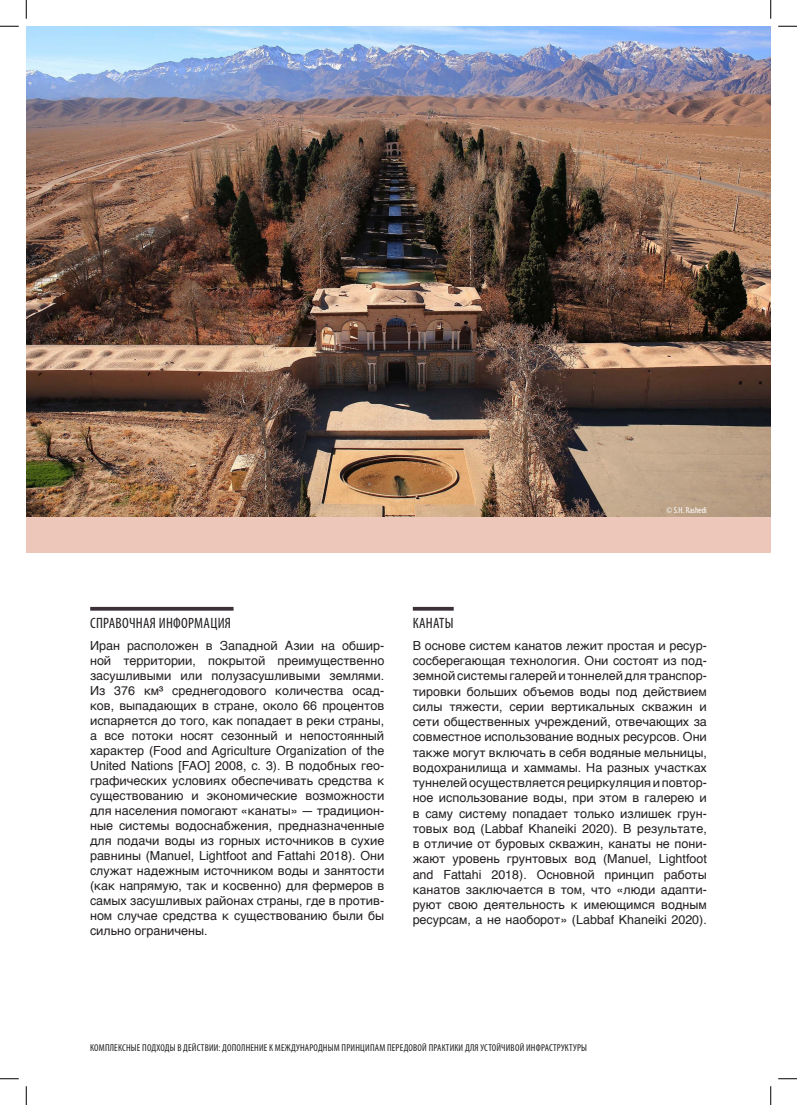
<style>
.page{position:relative;width:797px;height:1105px;background:#fff}
.page>*{position:absolute;margin:0;border:0;box-sizing:border-box;transform-origin:0 0}
.t1{font:condensed 15px "Myriad Pro";letter-spacing:.02em;color:#231f20}
.AVENIR_JUST{font:12.5px/15px "Helvetica";color:#231f20;text-align:justify}
.t2{font:condensed 10px "Myriad Pro";letter-spacing:.02em;color:#231f20}
.copyrights{font:condensed 8.75px "Myriad Pro";color:#fff}
</style>
<div class="page">
<img style="left:26px;top:26px;width:744px;height:491px">
<svg style="left:90px;top:607px;width:143px;height:4px"></svg>
<svg style="left:413px;top:607px;width:40px;height:4px"></svg>
<div style="left:26px;top:517px;width:744px;height:35px;background:#eec7bb"></div>
<svg style="left:0;top:25px;width:19px;height:2px"></svg>
<svg style="left:778px;top:25px;width:19px;height:2px"></svg>
<svg style="left:0;top:1078px;width:19px;height:1px"></svg>
<svg style="left:778px;top:1078px;width:19px;height:1px"></svg>
<svg style="left:25px;top:0;width:2px;height:19px"></svg>
<svg style="left:25px;top:1086px;width:2px;height:19px"></svg>
<svg style="left:770px;top:0;width:1px;height:19px"></svg>
<svg style="left:770px;top:1086px;width:1px;height:19px"></svg>
<p class="copyrights" style="left:666px;top:505px;width:42px">© S.H. Rashedi</p>
<p class="t1" style="left:90px;top:613px;width:142px">СПРАВОЧНАЯ ИНФОРМАЦИЯ</p>
<p class="AVENIR_JUST" style="left:90px;top:638px;width:296px">Иран расположен в Западной Азии на обшир&shy;ной территории, покрытой преимущественно засушливыми или полузасушливыми землями.<br>Из 376 км³ среднегодового количества осад&shy;ков, выпадающих в стране, около 66 процентов испаряется до того, как попадает в реки страны, а все потоки носят сезонный и непостоянный характер (Food and Agriculture Organization of the United Nations [FAO] 2008, с. 3). В подобных гео&shy;графических условиях обеспечивать средства к существованию и экономические возможности для населения помогают «канаты» — традицион&shy;ные системы водоснабжения, предназначенные для подачи воды из горных источников в сухие равнины (Manuel, Lightfoot and Fattahi 2018). Они служат надежным источником воды и занятости (как напрямую, так и косвенно) для фермеров в самых засушливых районах страны, где в против&shy;ном случае средства к существованию были бы сильно ограничены.</p>
<p class="t1" style="left:413px;top:613px;width:42px">КАНАТЫ</p>
<p class="AVENIR_JUST" style="left:412px;top:638px;width:296px">В основе систем канатов лежит простая и ресур&shy;сосберегающая технология. Они состоят из под&shy;земной системы галерей и тоннелей для транспор&shy;тировки больших объемов воды под действием силы тяжести, серии вертикальных скважин и сети общественных учреждений, отвечающих за совместное использование водных ресурсов. Они также могут включать в себя водяные мельницы, водохранилища и хаммамы. На разных участках туннелей осуществляется рециркуляция и повтор&shy;ное использование воды, при этом в галерею и в саму систему попадает только излишек грун&shy;товых вод (Labbaf Khaneiki 2020). В результате, в отличие от буровых скважин, канаты не пони&shy;жают уровень грунтовых вод (Manuel, Lightfoot and Fattahi 2018). Основной принцип работы канатов заключается в том, что «люди адапти&shy;руют свою деятельность к имеющимся водным ресурсам, а не наоборот» (Labbaf Khaneiki 2020).</p>
<p class="t2" style="left:90px;top:1041px;width:498px">КОМПЛЕКСНЫЕ ПОДХОДЫ В ДЕЙСТВИИ: ДОПОЛНЕНИЕ К МЕЖДУНАРОДНЫМ ПРИНЦИПАМ ПЕРЕДОВОЙ ПРАКТИКИ ДЛЯ УСТОЙЧИВОЙ ИНФРАСТРУКТУРЫ</p>
</div>
